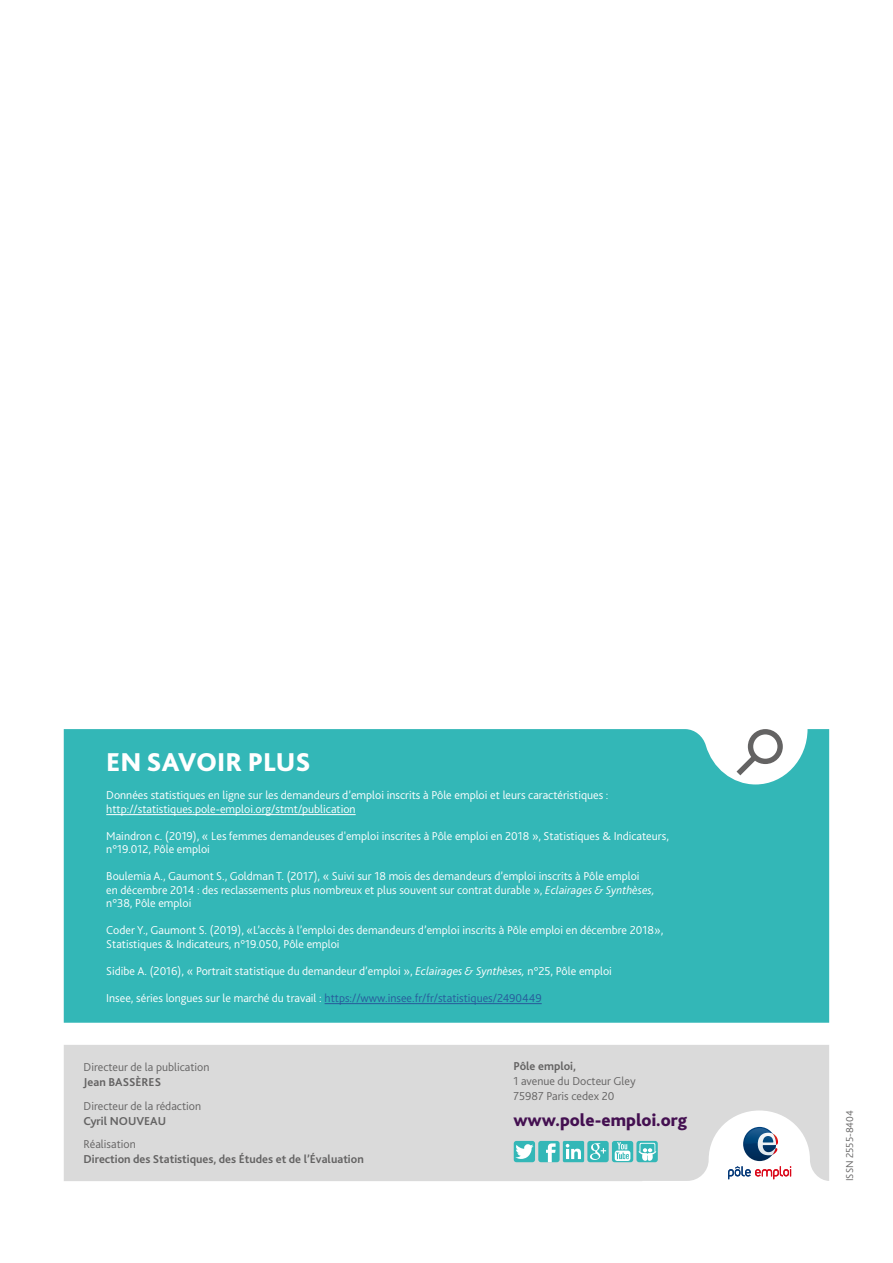
<style>
.page{position:relative;width:893px;height:1263px;background:#fff}
.page>*{position:absolute;margin:0;border:0;box-sizing:border-box;transform-origin:0 0}
.t1{font:800 27px "Bliss 2";color:#fff}
.t2{font:800 18px "Bliss 2";color:#441051}
.t3{font:300 12px/13.5px "Bliss 2";color:#fff}
.t4{font:300 12px/15px "Bliss 2";color:#646363}
.t5{font:700 12px "Bliss 2";color:#646363}
.t6{font:300 12px "Bliss 2";color:#275b9b}
.t7{font:300 10.5px "Bliss 2";color:#646363}
.s1{font-style:italic}
.s2{color:#fff}
</style>
<div class="page">
<div style="left:64px;top:1045px;width:765px;height:136px;background:#dadada"></div>
<div style="left:538px;top:1141px;width:22px;height:21px;background:#33b7b7;border-radius:3px"></div>
<svg style="left:546px;top:1143px;width:10px;height:19px"></svg>
<div style="left:587px;top:1141px;width:22px;height:21px;background:#33b7b7;border-radius:3px"></div>
<svg style="left:590px;top:1143px;width:16px;height:17px"></svg>
<div style="left:514px;top:1141px;width:21px;height:21px;background:#33b7b7;border-radius:3px"></div>
<svg style="left:515px;top:1144px;width:18px;height:15px"></svg>
<svg style="left:612px;top:1141px;width:21px;height:21px"></svg>
<svg style="left:615px;top:1142px;width:15px;height:19px"></svg>
<svg style="left:636px;top:1141px;width:22px;height:21px"></svg>
<svg style="left:638px;top:1143px;width:18px;height:19px"></svg>
<svg style="left:563px;top:1141px;width:21px;height:21px"></svg>
<div style="left:64px;top:729px;width:765px;height:294px;background:#33b7b7"></div>
<hr style="left:106px;top:814px;width:250px;height:1px;background:#fff">
<hr style="left:325px;top:1003px;width:217px;height:1px;background:#275b9b">
<h1 class="t1" style="left:106px;top:745px;width:206px">EN SAVOIR PLUS</h1>
<p class="t3" style="left:106px;top:788px;width:504px">Données statistiques en ligne sur les demandeurs d’emploi inscrits à Pôle emploi et leurs caractéristiques : http://statistiques.pole-emploi.org/stmt/publication</p>
<p class="t3" style="left:106px;top:829px;width:564px">Maindron c. (2019), « Les femmes demandeuses d'emploi inscrites à Pôle emploi en 2018 », Statistiques &amp; Indicateurs, n°19.012, Pôle emploi</p>
<p class="t3" style="left:106px;top:869px;width:550px">Boulemia A., Gaumont S., Goldman T. (2017), « Suivi sur 18 mois des demandeurs d’emploi inscrits à Pôle emploi<br>en décembre 2014 : des reclassements plus nombreux et plus souvent sur contrat durable », <span class="s1">Eclairages &amp; Synthèses, </span>n°38, Pôle emploi</p>
<p class="t3" style="left:106px;top:923px;width:558px">Coder Y., Gaumont S. (2019), «L’accès à l’emploi des demandeurs d’emploi inscrits à Pôle emploi en décembre 2018»,<br>Statistiques &amp; Indicateurs, n°19.050, Pôle emploi</p>
<p class="t3" style="left:106px;top:964px;width:507px">Sidibe A. (2016), « Portrait statistique du demandeur d’emploi », <span class="s1">Eclairages &amp; Synthèses,</span> n°25, Pôle emploi</p>
<p class="t6" style="left:106px;top:990px;width:437px"><span class="s2">Insee, séries longues sur le marché du travail :</span> https://www.insee.fr/fr/statistiques/2490449</p>
<p class="t4" style="left:84px;top:1060px;width:127px">Directeur de la publication</p>
<p class="t5" style="left:84px;top:1075px;width:79px">Jean BASSÈRES</p>
<p class="t4" style="left:84px;top:1098px;width:119px">Directeur de la rédaction</p>
<p class="t5" style="left:84px;top:1113px;width:84px">Cyril NOUVEAU</p>
<p class="t4" style="left:84px;top:1137px;width:54px">Réalisation</p>
<p class="t5" style="left:84px;top:1152px;width:282px">Direction des Statistiques, des Études et de l’Évaluation</p>
<p class="t5" style="left:513px;top:1059px;width:64px">Pôle emploi,</p>
<p class="t4" style="left:513px;top:1074px;width:124px">1 avenue du Docteur Gley<br>75987 Paris cedex 20</p>
<h2 class="t2" style="left:513px;top:1109px;width:175px">www.pole-emploi.org</h2>
<p class="t7" style="left:843px;top:1181px;width:72px;rotate:-90deg">ISSN 2555-8404</p>
</div>
